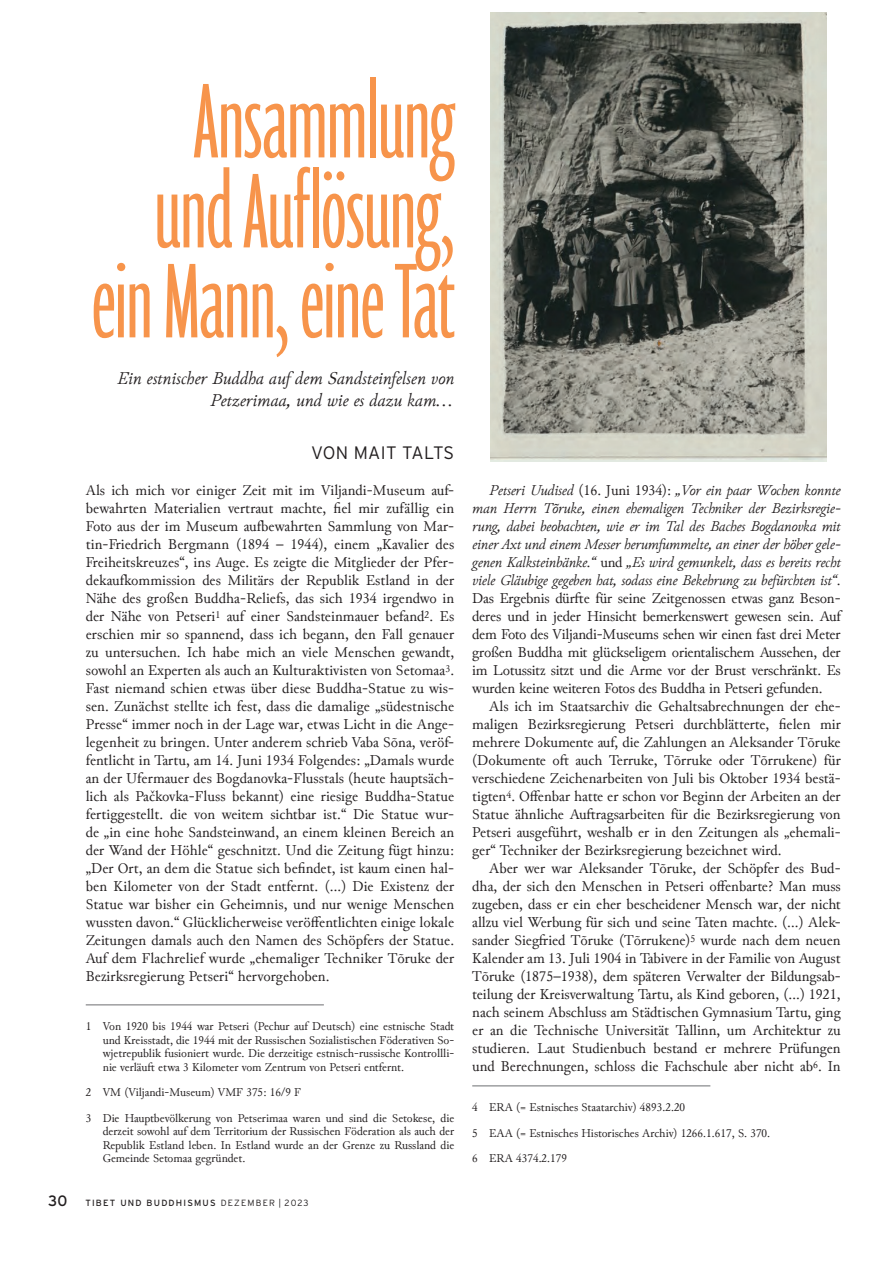
<style>
.page{position:relative;width:893px;height:1263px;background:#fff}
.page>*{position:absolute;margin:0;border:0;box-sizing:border-box;transform-origin:0 0}
.t1{font:300 108px/90px "Prenton RP Ultra Cond";letter-spacing:-.005em;color:#f7944b;text-align:right}
.t2{font:italic 18px/21.6px "Junicode";color:#231f20;text-align:right}
.t3{font:300 18px "Interstate";letter-spacing:.02em;color:#231f20}
.t4{font:15px/18px "Junicode";color:#231f20;text-align:justify}
.t5{font:12px/13.5px "Junicode";color:#231f20;text-align:justify}
.t6{font:9px "Interstate";letter-spacing:.13em;color:#231f20}
.s1{font-size:15px}
.s2{font-weight:300}
.s3{font-style:italic}
</style>
<div class="page">
<hr style="left:86px;top:1004px;width:238px;height:1px;background:#6d6e71">
<hr style="left:472px;top:1085px;width:238px;height:1px;background:#6d6e71">
<img style="left:490px;top:13px;width:336px;height:448px">
<h1 class="t1" style="left:92px;top:84px;width:364px">Ansammlung und Auflösung, ein Mann, eine Tat</h1>
<p class="t2" style="left:117px;top:367px;width:339px">Ein estnischer Buddha auf dem Sandsteinfelsen von<br>Petzerimaa, und wie es dazu kam…</p>
<p class="t3" style="left:311px;top:445px;width:145px">VON MAIT TALTS</p>
<p class="t4" style="left:86px;top:481px;width:370px">Als ich mich vor einiger Zeit mit im Viljandi-Museum auf&shy;bewahrten Materialien vertraut machte, fiel mir zufällig ein Foto aus der im Museum aufbewahrten Sammlung von Mar&shy;tin-Friedrich Bergmann (1894 – 1944), einem „Kavalier des Freiheitskreuzes“, ins Auge. Es zeigte die Mitglieder der Pfer&shy;dekaufkommission des Militärs der Republik Estland in der Nähe des großen Buddha-Reliefs, das sich 1934 irgendwo in der Nähe von Petseri<sup>1</sup> auf einer Sandsteinmauer befand<sup>2</sup>. Es erschien mir so spannend, dass ich begann, den Fall genauer zu untersuchen. Ich habe mich an viele Menschen gewandt, sowohl an Experten als auch an Kulturaktivisten von Setomaa<sup>3</sup>.<br>Fast niemand schien etwas über diese Buddha-Statue zu wis&shy;sen. Zunächst stellte ich fest, dass die damalige „südestnische Presse“ immer noch in der Lage war, etwas Licht in die Ange&shy;legenheit zu bringen. Unter anderem schrieb Vaba Sõna, veröf&shy;fentlicht in Tartu, am 14. Juni 1934 Folgendes: „Damals wurde an der Ufermauer des Bogdanovka-Flusstals (heute hauptsäch&shy;lich als Pačkovka-Fluss bekannt) eine riesige Buddha-Statue fertiggestellt. die von weitem sichtbar ist.“ Die Statue wur&shy;de „in eine hohe Sandsteinwand, an einem kleinen Bereich an der Wand der Höhle“ geschnitzt. Und die Zeitung fügt hinzu: „Der Ort, an dem die Statue sich befindet, ist kaum einen hal&shy;ben Kilometer von der Stadt entfernt. (…) Die Existenz der Statue war bisher ein Geheimnis, und nur wenige Menschen wussten davon.“ Glücklicherweise veröffentlichten einige lokale Zeitungen damals auch den Namen des Schöpfers der Statue.<br>Auf dem Flachrelief wurde „ehemaliger Techniker Tõruke der Bezirksregierung Petseri“ hervorgehoben.</p>
<p class="t5" style="left:103px;top:1020px;width:353px;text-indent:-17px">1 Von 1920 bis 1944 war Petseri (Pechur auf Deutsch) eine estnische Stadt und Kreisstadt, die 1944 mit der Russischen Sozialistischen Föderativen So&shy;wjetrepublik fusioniert wurde. Die derzeitige estnisch-russische Kontrollli&shy;nie verläuft etwa 3 Kilometer vom Zentrum von Petseri entfernt.</p>
<p class="t5" style="left:86px;top:1080px;width:370px;line-height:25.5px">2 VM (Viljandi-Museum) VMF 375: 16/9 F<br>3 Die Hauptbevölkerung von Petserimaa waren und sind die Setokese, die</p>
<p class="t5" style="left:103px;top:1125px;width:353px">derzeit sowohl auf dem Territorium der Russischen Föderation als auch der Republik Estland leben. In Estland wurde an der Grenze zu Russland die Gemeinde Setomaa gegründet.</p>
<p class="t6" style="left:48px;top:1199px;width:262px"><span class="s1">30</span> TIBET UND BUDDHISMUS <span class="s2">DEZEMBER | 2023</span></p>
<p class="t4" style="left:472px;top:481px;width:370px;text-indent:17px"><span class="s3">Petseri Uudised</span> (16. Juni 1934): <span class="s3">„Vor ein paar Wochen konnte man Herrn Tõruke, einen ehemaligen Techniker der Bezirksregie&shy;rung, dabei beobachten, wie er im Tal des Baches Bogdanovka mit einer Axt und einem Messer herumfummelte, an einer der höher gele&shy;genen Kalksteinbänke.“</span> und <span class="s3">„Es wird gemunkelt, dass es bereits recht viele Gläubige gegeben hat, sodass eine Bekehrung zu befürchten ist“</span>.<br>Das Ergebnis dürfte für seine Zeitgenossen etwas ganz Beson&shy;deres und in jeder Hinsicht bemerkenswert gewesen sein. Auf dem Foto des Viljandi-Museums sehen wir einen fast drei Meter großen Buddha mit glückseligem orientalischem Aussehen, der im Lotussitz sitzt und die Arme vor der Brust verschränkt. Es wurden keine weiteren Fotos des Buddha in Petseri gefunden.</p>
<p class="t4" style="left:472px;top:697px;width:370px;text-indent:17px">Als ich im Staatsarchiv die Gehaltsabrechnungen der ehe&shy;maligen Bezirksregierung Petseri durchblätterte, fielen mir mehrere Dokumente auf, die Zahlungen an Aleksander Tõruke (Dokumente oft auch Terruke, Tõrruke oder Tõrrukene) für verschiedene Zeichenarbeiten von Juli bis Oktober 1934 bestä&shy;tigten<sup>4</sup>. Offenbar hatte er schon vor Beginn der Arbeiten an der Statue ähnliche Auftragsarbeiten für die Bezirksregierung von Petseri ausgeführt, weshalb er in den Zeitungen als „ehemali&shy;ger“ Techniker der Bezirksregierung bezeichnet wird.</p>
<p class="t4" style="left:472px;top:859px;width:370px;text-indent:17px">Aber wer war Aleksander Tõruke, der Schöpfer des Bud&shy;dha, der sich den Menschen in Petseri offenbarte? Man muss zugeben, dass er ein eher bescheidener Mensch war, der nicht allzu viel Werbung für sich und seine Taten machte. (…) Alek&shy;sander Siegfried Tõruke (Tõrrukene)<sup>5</sup> wurde nach dem neuen Kalender am 13. Juli 1904 in Tabivere in der Familie von August Tõruke (1875–1938), dem späteren Verwalter der Bildungsab&shy;teilung der Kreisverwaltung Tartu, als Kind geboren, (…) 1921, nach seinem Abschluss am Städtischen Gymnasium Tartu, ging er an die Technische Universität Tallinn, um Architektur zu studieren. Laut Studienbuch bestand er mehrere Prüfungen und Berechnungen, schloss die Fachschule aber nicht ab<sup>6</sup>. In</p>
<p class="t5" style="left:472px;top:1095px;width:300px;line-height:25.5px;text-align:left">4 ERA (= Estnisches Staatarchiv) 4893.2.20<br>5 EAA (= Estnisches Historisches Archiv) 126ۿ1.617, S. 370.<br>6 ERA 4374.2.179</p>
</div>
